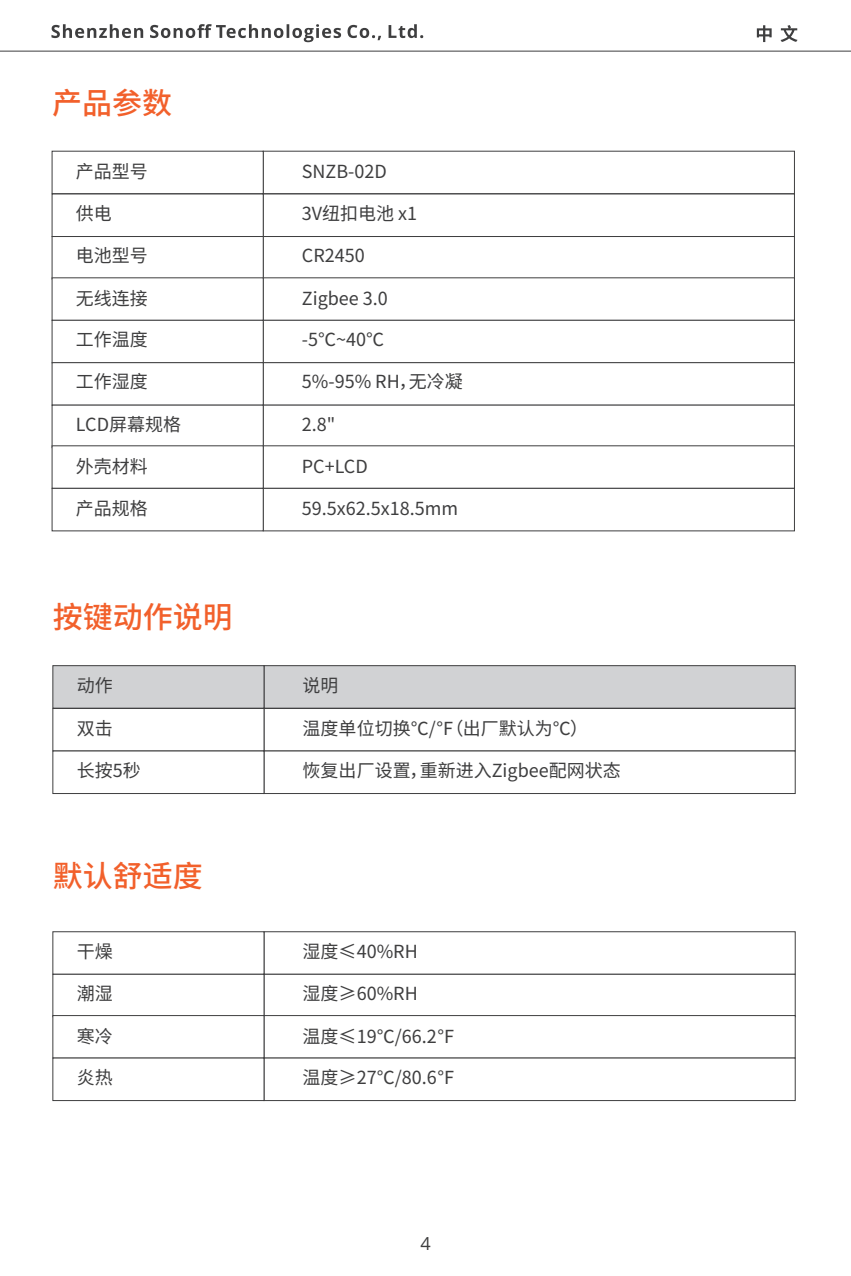
<style>
.page{position:relative;width:851px;height:1276px;background:#fff}
.page>*{position:absolute;margin:0;border:0;box-sizing:border-box;transform-origin:0 0}
.t1{font:500 30px "Source Han Sans CN";color:#f2602b}
.t2{font:18px "Source Han Sans CN";color:#3e3e3f}
.t3{font:18px "Open Sans";color:#3e3e3f}
</style>
<div class="page">
<div style="left:263px;top:151px;width:531px;height:43px;background:#fff;border:1px solid #3e3e3f"></div>
<div style="left:52px;top:151px;width:211px;height:43px;background:#fff;border:1px solid #3e3e3f"></div>
<div style="left:263px;top:236px;width:531px;height:43px;background:#fff;border:1px solid #3e3e3f"></div>
<div style="left:52px;top:236px;width:211px;height:43px;background:#fff;border:1px solid #3e3e3f"></div>
<div style="left:263px;top:277px;width:531px;height:44px;background:#fff"></div>
<div style="left:52px;top:277px;width:211px;height:44px;background:#fff"></div>
<div style="left:263px;top:320px;width:531px;height:43px;background:#fff;border:1px solid #3e3e3f"></div>
<div style="left:52px;top:320px;width:211px;height:43px;background:#fff;border:1px solid #3e3e3f"></div>
<div style="left:263px;top:362px;width:531px;height:44px;background:#fff;border:1px solid #3e3e3f"></div>
<div style="left:52px;top:362px;width:211px;height:44px;background:#fff;border:1px solid #3e3e3f"></div>
<div style="left:263px;top:405px;width:531px;height:43px;background:#fff"></div>
<div style="left:52px;top:405px;width:211px;height:43px;background:#fff"></div>
<div style="left:263px;top:445px;width:531px;height:44px;background:#fff;border:1px solid #3e3e3f"></div>
<div style="left:52px;top:445px;width:211px;height:44px;background:#fff;border:1px solid #3e3e3f"></div>
<div style="left:263px;top:488px;width:531px;height:43px;background:#fff;border:1px solid #3e3e3f"></div>
<div style="left:52px;top:488px;width:211px;height:43px;background:#fff;border:1px solid #3e3e3f"></div>
<div style="left:263px;top:931px;width:532px;height:43px;background:#fff;border:1px solid #3e3e3f"></div>
<div style="left:52px;top:931px;width:212px;height:43px;background:#fff;border:1px solid #3e3e3f"></div>
<div style="left:263px;top:974px;width:532px;height:43px;background:#fff;border:1px solid #3e3e3f"></div>
<div style="left:52px;top:974px;width:212px;height:43px;background:#fff;border:1px solid #3e3e3f"></div>
<div style="left:263px;top:1015px;width:532px;height:43px;background:#fff;border:1px solid #3e3e3f"></div>
<div style="left:52px;top:1015px;width:212px;height:43px;background:#fff;border:1px solid #3e3e3f"></div>
<div style="left:263px;top:1057px;width:532px;height:44px;background:#fff;border:1px solid #3e3e3f"></div>
<div style="left:52px;top:1057px;width:212px;height:44px;background:#fff;border:1px solid #3e3e3f"></div>
<hr style="left:0;top:51px;width:850px;height:1px;background:#3e3e3f">
<svg style="left:756px;top:25px;width:15px;height:17px"></svg>
<svg style="left:780px;top:25px;width:17px;height:17px"></svg>
<svg style="left:51px;top:24px;width:372px;height:18px"></svg>
<div style="left:263px;top:665px;width:532px;height:43px;background:#d1d2d4;border:1px solid #3e3e3f"></div>
<div style="left:52px;top:665px;width:212px;height:43px;background:#d1d2d4;border:1px solid #3e3e3f"></div>
<div style="left:263px;top:708px;width:532px;height:43px;background:#fff;border:1px solid #3e3e3f"></div>
<div style="left:52px;top:708px;width:212px;height:43px;background:#fff;border:1px solid #3e3e3f"></div>
<div style="left:263px;top:750px;width:532px;height:44px;background:#fff;border:1px solid #3e3e3f"></div>
<div style="left:52px;top:750px;width:212px;height:44px;background:#fff;border:1px solid #3e3e3f"></div>
<h1 class="t1" style="left:52px;top:86px;width:122px">产品参数</h1>
<p class="t2" style="left:76px;top:161px;width:73px">产品型号</p>
<p class="t2" style="left:76px;top:203px;width:37px">供电</p>
<p class="t2" style="left:76px;top:246px;width:73px">电池型号</p>
<p class="t2" style="left:76px;top:288px;width:73px">无线连接</p>
<p class="t2" style="left:76px;top:329px;width:73px">工作温度</p>
<p class="t2" style="left:76px;top:371px;width:73px">工作湿度</p>
<p class="t2" style="left:76px;top:414px;width:107px">LCD屏幕规格</p>
<p class="t2" style="left:76px;top:456px;width:73px">外壳材料</p>
<p class="t2" style="left:76px;top:498px;width:73px">产品规格</p>
<h1 class="t1" style="left:53px;top:600px;width:181px">按键动作说明</h1>
<p class="t2" style="left:77px;top:675px;width:37px">动作</p>
<p class="t2" style="left:77px;top:718px;width:37px">双击</p>
<p class="t2" style="left:77px;top:760px;width:65px">长按5秒</p>
<h1 class="t1" style="left:53px;top:859px;width:151px">默认舒适度</h1>
<p class="t2" style="left:77px;top:941px;width:37px">干燥</p>
<p class="t2" style="left:77px;top:983px;width:37px">潮湿</p>
<p class="t2" style="left:77px;top:1026px;width:37px">寒冷</p>
<p class="t2" style="left:77px;top:1066px;width:37px">炎热</p>
<p class="t2" style="left:302px;top:161px;width:87px">SNZB-02D</p>
<p class="t2" style="left:302px;top:203px;width:117px">3V纽扣电池 x1</p>
<p class="t2" style="left:302px;top:246px;width:64px">CR2450</p>
<p class="t2" style="left:302px;top:288px;width:88px">Zigbee 3.0</p>
<p class="t2" style="left:302px;top:329px;width:84px">-5℃~40℃</p>
<p class="t2" style="left:302px;top:371px;width:162px">5%-95% RH，无冷凝</p>
<p class="t2" style="left:302px;top:414px;width:35px">2.8"</p>
<p class="t2" style="left:302px;top:456px;width:67px">PC+LCD</p>
<p class="t2" style="left:302px;top:498px;width:158px">59.5x62.5x18.5mm</p>
<p class="t2" style="left:302px;top:675px;width:37px">说明</p>
<p class="t2" style="left:302px;top:718px;width:287px">温度单位切换℃/℉（出厂默认为℃）</p>
<p class="t2" style="left:302px;top:760px;width:320px">恢复出厂设置，重新进入Zigbee配网状态</p>
<p class="t2" style="left:302px;top:941px;width:117px">湿度≤40%RH</p>
<p class="t2" style="left:302px;top:983px;width:117px">湿度≥60%RH</p>
<p class="t2" style="left:302px;top:1026px;width:154px">温度≤19℃/66.2℉</p>
<p class="t2" style="left:302px;top:1066px;width:154px">温度≥27℃/80.6℉</p>
<p class="t3" style="left:420px;top:1231px;width:12px">4</p>
</div>
